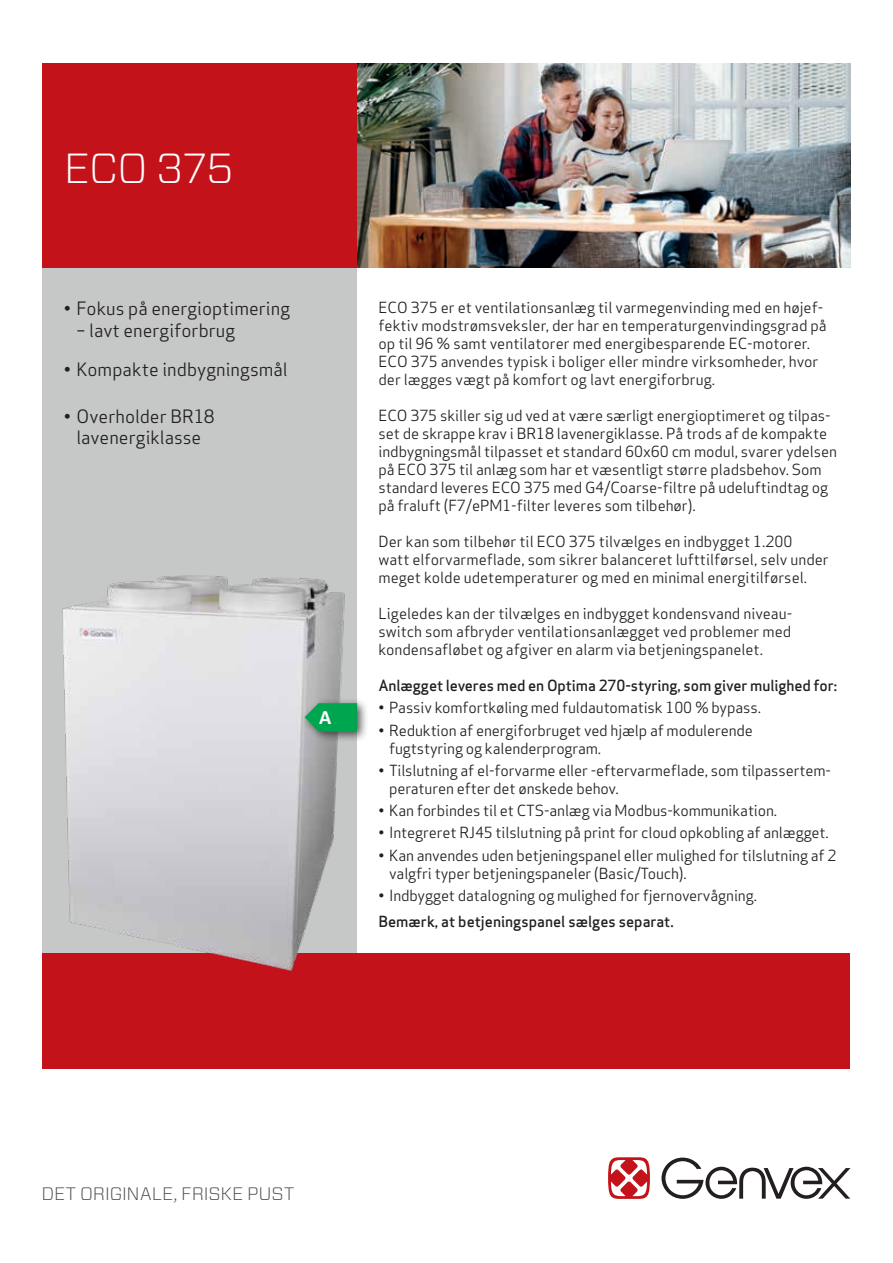
<style>
.page{position:relative;width:893px;height:1263px;background:#fff}
.page>*{position:absolute;margin:0;border:0;box-sizing:border-box;transform-origin:0 0}
.t1{font:300 42px "Vitesse Sans";letter-spacing:-.015em;color:#fff}
.t2{font:700 20.1px "Calibri";color:#fff}
.t3{font:18px/21.6px "Apex Sans";color:#231f20;text-align:center}
.t4{font:300 18px "Vitesse Sans";letter-spacing:-.01em;color:#4b4c4d}
.t5{font:15px/18px "Apex Sans";letter-spacing:-.005em;color:#231f20}
.t6{font:500 15px "Apex Sans";letter-spacing:-.01em;color:#231f20}
</style>
<div class="page">
<div style="left:43px;top:268px;width:314px;height:686px;background:#c6c8c8"></div>
<div style="left:43px;top:954px;width:807px;height:115px;background:#c4121a"></div>
<div style="left:43px;top:64px;width:314px;height:204px;background:#c4121a"></div>
<img style="left:357px;top:64px;width:493px;height:204px">
<img style="left:42px;top:559px;width:336px;height:441px">
<div style="left:300px;top:698px;width:69px;height:45px;background:#231f20;opacity:.75"></div>
<svg style="left:305px;top:703px;width:52px;height:29px;background:#17a45b"></svg>
<svg style="left:608px;top:1157px;width:42px;height:42px"></svg>
<svg style="left:661px;top:1157px;width:189px;height:42px"></svg>
<h1 class="t1" style="left:64px;top:139px;width:172px">ECO 375</h1>
<p class="t3" style="left:64px;top:296px;width:228px">• Fokus på energioptimering</p>
<p class="t3" style="left:77px;top:318px;width:160px">– lavt energiforbrug</p>
<p class="t3" style="left:64px;top:356px;width:225px">• Kompakte indbygningsmål</p>
<p class="t3" style="left:64px;top:404px;width:152px">• Overholder BR18 lavenergiklasse</p>
<h2 class="t2" style="left:319px;top:704px;width:14px">A</h2>
<p class="t5" style="left:378px;top:297px;width:450px">ECO 375 er et ventilationsanlæg til varmegenvinding med en højef&shy;fektiv modstrømsveksler, der har en temperaturgenvindingsgrad på op til 96 % samt ventilatorer med energibesparende EC-motorer.<br>ECO 375 anvendes typisk i boliger eller mindre virksomheder, hvor der lægges vægt på komfort og lavt energiforbrug.</p>
<p class="t5" style="left:378px;top:405px;width:460px">ECO 375 skiller sig ud ved at være særligt energioptimeret og tilpas&shy;set de skrappe krav i BR18 lavenergiklasse. På trods af de kompakte indbygningsmål tilpasset et standard 60x60 cm modul, svarer ydelsen på ECO 375 til anlæg som har et væsentligt større pladsbehov. Som standard leveres ECO 375 med G4/Coarse-filtre på udeluftindtag og på fraluft (F7/ePM1-filter leveres som tilbehør).</p>
<p class="t5" style="left:378px;top:531px;width:452px">Der kan som tilbehør til ECO 375 tilvælges en indbygget 1.200<br>watt elforvarmeflade, som sikrer balanceret lufttilførsel, selv under meget kolde udetemperaturer og med en minimal energitilførsel.</p>
<p class="t5" style="left:378px;top:603px;width:415px;text-align:justify">Ligeledes kan der tilvælges en indbygget kondensvand niveau&shy;switch som afbryder ventilationsanlægget ved problemer med kondensafløbet og afgiver en alarm via betjeningspanelet.</p>
<p class="t6" style="left:378px;top:672px;width:460px">Anlægget leveres med en Optima 270-styring, som giver mulighed for:</p>
<p class="t5" style="left:378px;top:697px;width:384px">• Passiv komfortkøling med fuldautomatisk 100 % bypass.</p>
<p class="t5" style="left:389px;top:720px;width:365px;text-indent:-11px">• Reduktion af energiforbruget ved hjælp af modulerende fugtstyring og kalenderprogram.</p>
<p class="t5" style="left:389px;top:760px;width:443px;text-indent:-11px">• Tilslutning af el-forvarme eller -eftervarmeflade, som tilpassertem&shy;peraturen efter det ønskede behov.</p>
<p class="t5" style="left:378px;top:800px;width:400px">• Kan forbindes til et CTS-anlæg via Modbus-kommunikation.</p>
<p class="t5" style="left:378px;top:822px;width:452px">• Integreret RJ45 tilslutning på print for cloud opkobling af anlægget.</p>
<p class="t5" style="left:389px;top:845px;width:449px;text-indent:-11px">• Kan anvendes uden betjeningspanel eller mulighed for tilslutning af 2 valgfri typer betjeningspaneler (Basic/Touch).</p>
<p class="t5" style="left:378px;top:885px;width:380px">• Indbygget datalogning og mulighed for fjernovervågning.</p>
<p class="t6" style="left:378px;top:909px;width:297px">Bemærk, at betjeningspanel sælges separat.</p>
<p class="t4" style="left:41px;top:1181px;width:254px">DET ORIGINALE, FRISKE PUST</p>
</div>
